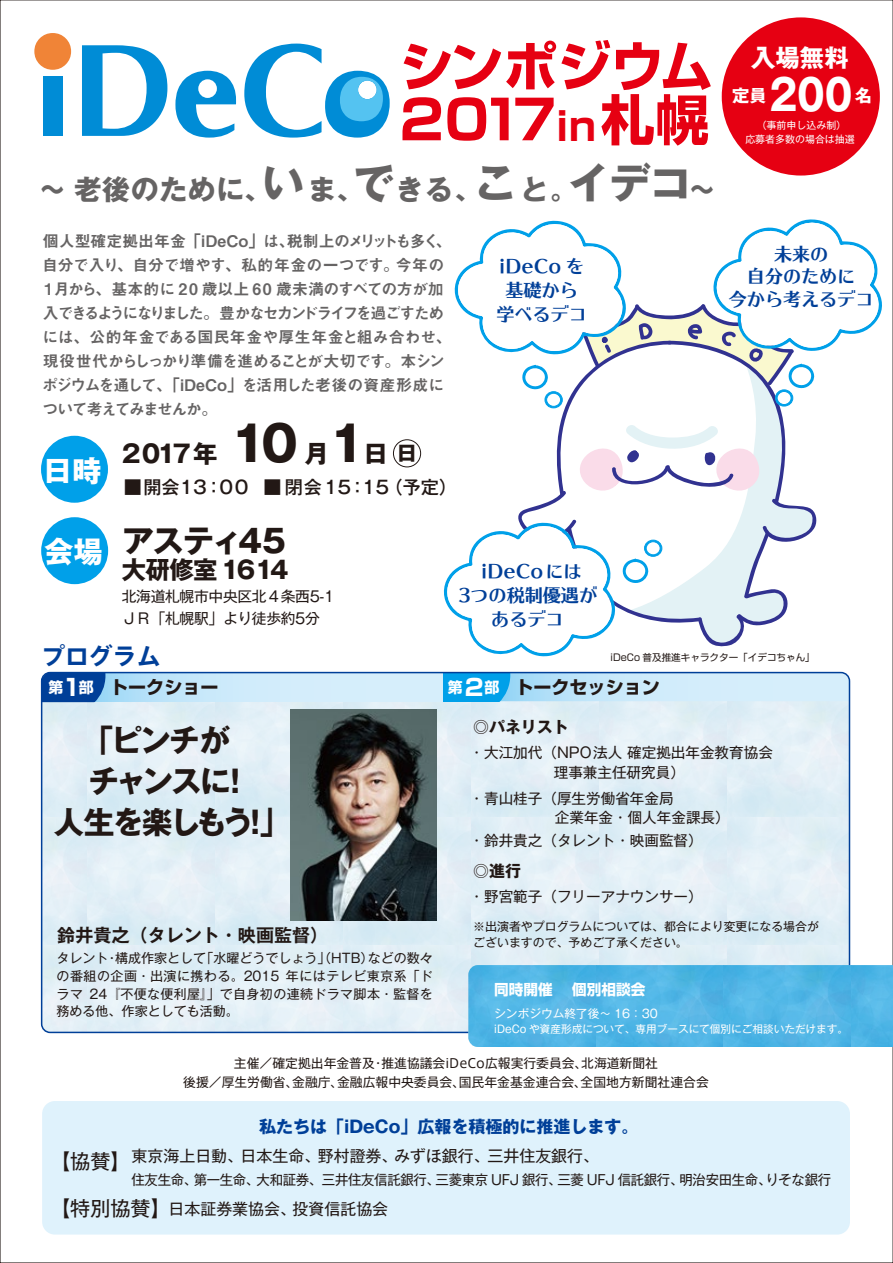
<style>
.page{position:relative;width:893px;height:1263px;background:#fff}
.page>*{position:absolute;margin:0;border:0;box-sizing:border-box;transform-origin:0 0}
.t1{font:700 54.15px/53.6px "Shin Go Pro";letter-spacing:-.02em;color:#e60012}
.t2{font:700 42.6px "Gothic MB101 Pro";color:#fff;scale:.86 1}
.t3{font:700 31.95px "Gothic MB101 Pro";letter-spacing:-.045em;color:#221815}
.t4{font:700 30.9px "Gothic MB101 Pro";letter-spacing:-.07em;color:#221815}
.t5{font:700 29.55px "Gothic MB101 Pro";color:#fff}
.t6{font:700 28.05px "Gothic MB101 Pro";letter-spacing:.02em;color:#666464}
.t7{font:700 24.6px "Gothic MB101 Pro";letter-spacing:-.04em;color:#221815}
.t8{font:700 24.45px "Gothic MB101 Pro";letter-spacing:-.025em;color:#221815}
.t9{font:700 24.3px "Gothic MB101 Pro";color:#fff}
.t10{font:700 23.85px "Axis Std";color:#003f98}
.t11{font:20.1px "Gothic MB101 Pro";color:#221815}
.t12{font:18px/24px "UD Typos 515 Std";color:#003f98;text-align:center}
.t13{font:500 18px "Gothic MB101 Pro";color:#221815}
.t14{font:700 18px "Shin Go Pr 5";color:#221815}
.t15{font:700 18px "Gothic MB101 Pro De";color:#221815}
.t16{font:700 17.1px "Gothic MB101 Pro";color:#fff}
.t17{font:700 16.95px "Gothic MB101 Pro";color:#003f98}
.t18{font:15.9px/24px "Midashi Go Pro MB31";letter-spacing:-.05em;color:#666464}
.t19{font:15.9px "Gothic MB101 Pro";color:#221815}
.t20{font:700 15.9px "Gothic MB101 Pro";color:#221815}
.t21{font:14.7px/21.3px "Gothic MB101 Pr 6";letter-spacing:-.02em;color:#221815}
.t22{font:14.55px/19.5px "Gothic MB101 Pro";color:#221815}
.t23{font:700 14.55px "Shin Go Pr 5";color:#fff}
.t24{font:13.8px "Gothic MB101 Pro";letter-spacing:-.025em;color:#221815}
.t25{font:13.05px/17.9px "Gothic MB101 Pro";letter-spacing:.03em;color:#221815;text-align:justify}
.t26{font:12.75px/19.8px "Axis Std";color:#221815;text-align:center}
.t27{font:11.85px/15.9px "Gothic MB101 Pro";color:#221815}
.t28{font:11.7px "Gothic MB101 Pro";color:#fff}
.t29{font:10.65px "Gothic MB101 Pro";color:#fff}
.t30{font:9.9px/14.2px "Gothic MB101 Pro";color:#fff;text-align:center}
.t31{font:9.6px "Shin Go Pr 5";color:#221815}
.s1{font-size:39.15px}
.s2{font-size:41.7px}
.s3{font-size:48.75px}
.s4{font-size:20.85px}
.s5{font-size:14.85px;color:#fff}
.s6{font-size:22.95px;color:#fff}
.s7{font-size:20.1px}
</style>
<div class="page">
<div style="left:42px;top:1101px;width:808px;height:133px;background:#dff2fc;border-radius:13px"></div>
<div style="left:41px;top:673px;width:808px;height:360px;background:#e1eef6;border-radius:9px"></div>
<div style="left:722px;top:17px;width:158px;height:159px;background:#e60012;border-radius:50%"></div>
<svg style="left:34px;top:33px;width:37px;height:37px"></svg>
<svg style="left:82px;top:45px;width:85px;height:91px"></svg>
<div style="left:43px;top:76px;width:20px;height:60px;background:#008cd6"></div>
<svg style="left:175px;top:71px;width:61px;height:67px"></svg>
<svg style="left:244px;top:44px;width:146px;height:94px"></svg>
<div style="left:41px;top:436px;width:67px;height:67px;background:#00a0e9;border-radius:50%"></div>
<div style="left:41px;top:517px;width:67px;height:67px;background:#00a0e9;border-radius:50%"></div>
<div style="left:393px;top:439px;width:28px;height:28px;border:1px solid #221815;border-radius:50%"></div>
<svg style="left:443px;top:219px;width:439px;height:438px"></svg>
<img style="left:291px;top:710px;width:145px;height:210px">
<svg style="left:510px;top:672px;width:339px;height:29px"></svg>
<svg style="left:105px;top:675px;width:339px;height:27px"></svg>
<div style="left:443px;top:672px;width:67px;height:29px;background:#00a0e9"></div>
<div style="left:42px;top:673px;width:63px;height:29px;background:#003f98"></div>
<svg style="left:468px;top:965px;width:425px;height:82px;background:#51b5e5"></svg>
<h1 class="t1" style="left:400px;top:34px;width:315px">シンポジウム<br>2017<span class="s1">in</span>札幌</h1>
<h3 class="t9" style="left:751px;top:38px;width:99px">入場無料</h3>
<p class="t16" style="left:732px;top:81px;width:36px">定員</p>
<h2 class="t2" style="left:769px;top:60px;width:98px">200</h2>
<p class="t16" style="left:855px;top:81px;width:19px">名</p>
<p class="t30" style="left:745px;top:116px;width:111px">（事前申し込み制）<br>応募者多数の場合は抽選</p>
<h3 class="t6" style="left:39px;top:166px;width:679px">～ 老後のために、<span class="s2">い</span>ま、<span class="s2">で</span>きる、<span class="s2">こ</span>と。<span class="s2">イデコ</span>～</h3>
<p class="t18" style="left:41px;top:228px;width:413px">個人型確定拠出年金「iDeCo」は、税制上のメリットも多く、自分で入り、自分で増やす、私的年金の一つです。今年の<br>１月から、基本的に 20 歳以上 60 歳未満のすべての方が加入できるようになりました。豊かなセカンドライフを過ごすためには、公的年金である国民年金や厚生年金と組み合わせ、現役世代からしっかり準備を進めることが大切です。本シンポジウムを通して、「iDeCo」を活用した老後の資産形成について考えてみませんか。</p>
<h3 class="t5" style="left:43px;top:446px;width:61px">日時</h3>
<h3 class="t5" style="left:44px;top:528px;width:61px">会場</h3>
<h3 class="t7" style="left:122px;top:433px;width:297px">2017年 <span class="s3">10</span> 月<span class="s3">1</span>日<span class="s4">日</span></h3>
<p class="t13" style="left:124px;top:472px;width:335px">■開会13：00 ■ 閉会15：15（予定）</p>
<h3 class="t3" style="left:122px;top:514px;width:166px">アスティ45</h3>
<h3 class="t8" style="left:122px;top:550px;width:169px">大研修室1614</h3>
<p class="t21" style="left:122px;top:585px;width:214px">北海道札幌市中央区北４条西5-1<br>ＪＲ「札幌駅」より徒歩約5分</p>
<p class="t12" style="left:496px;top:253px;width:92px">iDeCo を基礎から学べるデコ</p>
<p class="t12" style="left:458px;top:559px;width:141px">iDeCoには<br>3つの税制優遇があるデコ</p>
<p class="t12" style="left:729px;top:242px;width:146px;line-height:22.5px">未来の<br>自分のために<br>今から考えるデコ</p>
<h3 class="t10" style="left:41px;top:637px;width:121px">プログラム</h3>
<p class="t14" style="left:48px;top:673px;width:172px"><span class="s5">第</span><span class="s6">1</span><span class="s5">部</span> トークショー</p>
<h3 class="t4" style="left:83px;top:714px;width:149px">「ピンチが</h3>
<h3 class="t4" style="left:88px;top:756px;width:164px">チャンスに！</h3>
<h3 class="t4" style="left:54px;top:797px;width:238px">人生を楽しもう！」</h3>
<p class="t15" style="left:57px;top:920px;width:273px">鈴井貴之（タレント・映画監督）</p>
<p class="t25" style="left:57px;top:947px;width:378px">タレント・構成作家として「水曜どうでしょう」（HTB）などの数々の番組の企画・出演に携わる。2015 年にはテレビ東京系「ドラマ 24『不便な便利屋』」で自身初の連続ドラマ脚本・監督を務める他、作家としても活動。</p>
<p class="t31" style="left:611px;top:650px;width:206px">iDeCo 普及推進キャラクター「イデコちゃん」</p>
<p class="t14" style="left:448px;top:673px;width:213px"><span class="s5">第</span><span class="s6">2</span><span class="s5">部</span> トークセッション</p>
<p class="t20" style="left:473px;top:714px;width:97px">◎パネリスト</p>
<p class="t22" style="left:483px;top:741px;width:291px;text-indent:-13px">・大江加代（NPO法人 確定拠出年金教育協会　　　　 理事兼主任研究員）</p>
<p class="t22" style="left:470px;top:786px;width:262px">・青山桂子（厚生労働省年金局<br>　　　　　企業年金・個人年金課長）</p>
<p class="t22" style="left:470px;top:828px;width:235px">・鈴井貴之（タレント・映画監督）</p>
<p class="t20" style="left:473px;top:858px;width:49px">◎進行</p>
<p class="t22" style="left:470px;top:885px;width:235px">・野宮範子（フリーアナウンサー）</p>
<p class="t27" style="left:473px;top:916px;width:347px">※出演者やプログラムについては、都合により変更になる場合がございますので、予めご了承ください。</p>
<p class="t23" style="left:494px;top:978px;width:153px">同時開催　 個別相談会</p>
<p class="t28" style="left:494px;top:1003px;width:177px">シンポジウム終了後～ 16：30　</p>
<p class="t29" style="left:494px;top:1020px;width:355px">iDeCo や資産形成について、専用ブースにて個別にご相談いただけます。</p>
<p class="t26" style="left:183px;top:1052px;width:527px">主催／確定拠出年金普及・推進協議会iDeCo広報実行委員会、北海道新聞社<br>後援／厚生労働省、金融庁、金融広報中央委員会、国民年金基金連合会、全国地方新聞社連合会</p>
<p class="t17" style="left:259px;top:1113px;width:381px">私たちは「iDeCo」広報を積極的に推進します。</p>
<p class="t19" style="left:132px;top:1143px;width:469px">東京海上日動、日本生命、野村證券、みずほ銀行、三井住友銀行、</p>
<p class="t24" style="left:132px;top:1168px;width:701px">住友生命、第一生命、大和証券、三井住友信託銀行、三菱東京 UFJ 銀行、三菱 UFJ 信託銀行、明治安田生命、りそな銀行</p>
<p class="t19" style="left:50px;top:1195px;width:340px"><span class="s7">【特別協賛】</span>日本証券業協会、投資信託協会</p>
<p class="t11" style="left:50px;top:1144px;width:82px">【協賛】</p>
</div>
